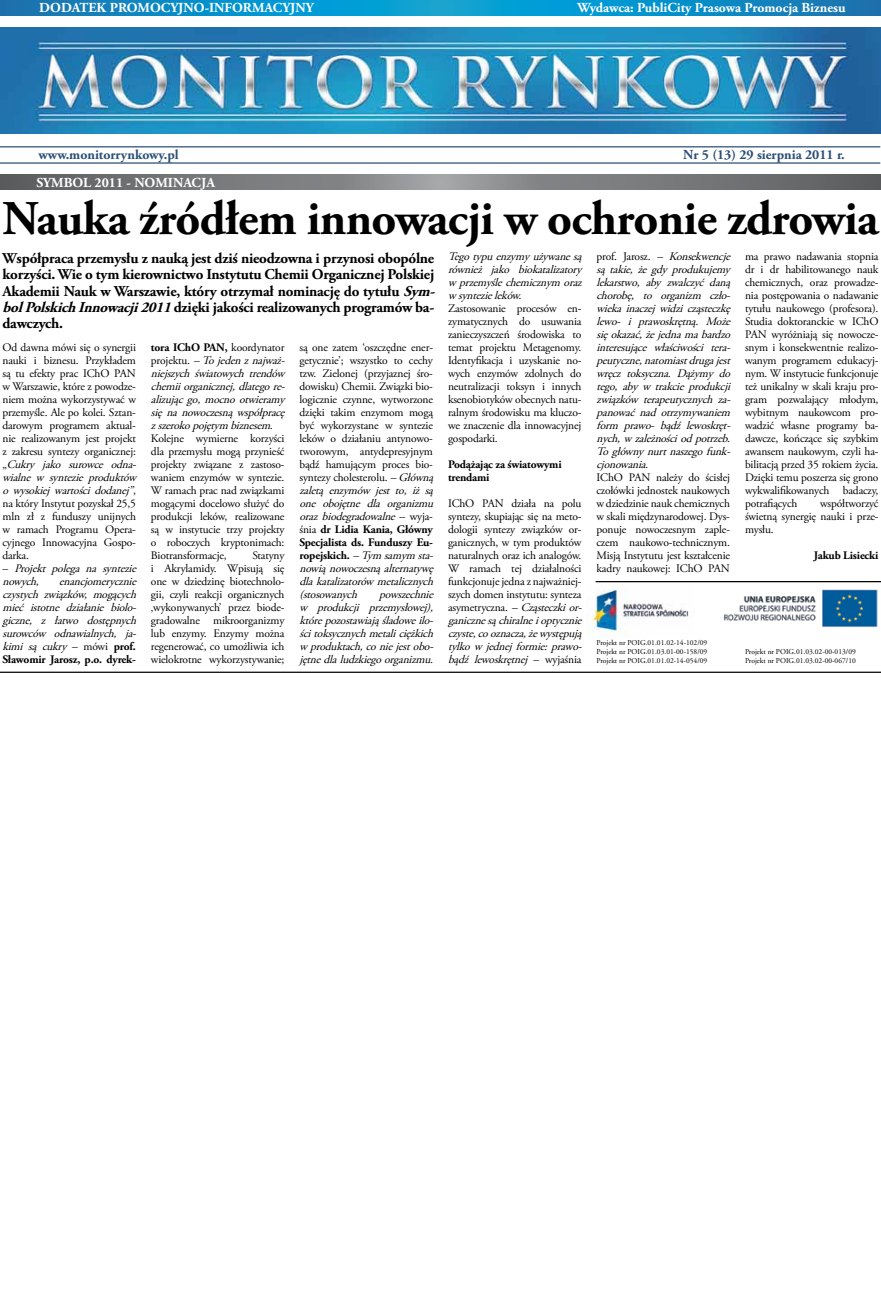
<style>
.page{position:relative;width:881px;height:1315px;background:#fff}
.page>*{position:absolute;margin:0;border:0;box-sizing:border-box;transform-origin:0 0}
.t1{font:700 48.38px "Adobe Garamond Pro";letter-spacing:-.015em;color:#000}
.t2{font:700 15px/16.2px "Adobe Garamond Pro";letter-spacing:-.015em;color:#000}
.t3{font:700 13.75px "Adobe Garamond Pro";color:#fff}
.t4{font:700 13.75px "Adobe Garamond Pro";color:#2b4f76}
.t5{font:11.5px/13px "Adobe Garamond Pro";letter-spacing:-.015em;color:#000;text-align:justify}
.t6{font:italic 11.5px/13px "Adobe Garamond Pro";letter-spacing:-.015em;color:#000}
.t7{font:700 11.5px/13px "Adobe Garamond Pro";letter-spacing:-.015em;color:#000}
.t8{font:7.5px/8.8px "Adobe Garamond Pro";color:#000;text-align:justify}
.s1{font-style:italic}
.s2{font-style:normal}
.s3{font-weight:700}
.s4{font-weight:700;font-style:normal}
</style>
<div class="page">
<img style="left:0;top:28px;width:880px;height:105px">
<hr style="left:0;top:162px;width:880px;height:2px;background:#2b4f76">
<hr style="left:0;top:146px;width:880px;height:1px;background:#2b4f76">
<svg style="left:1px;top:0;width:880px;height:15px;background:#0a8ec7"></svg>
<svg style="left:0;top:175px;width:881px;height:15px;background:#787a7c"></svg>
<hr style="left:0;top:671px;width:881px;height:2px;background:#000">
<img style="left:713px;top:582px;width:168px;height:46px">
<img style="left:586px;top:582px;width:108px;height:55px">
<hr style="left:595px;top:581px;width:286px;height:1px;background:#000">
<p class="t3" style="left:39px;top:0;width:276px">DODATEK PROMOCYJNO-INFORMACYJNY</p>
<p class="t3" style="left:830px;top:-1px;width:16px">F1</p>
<p class="t3" style="left:577px;top:0;width:269px">Wydawca: PubliCity Prasowa Promocja Biznesu</p>
<p class="t4" style="left:39px;top:146px;width:142px">www.monitorrynkowy.pl</p>
<p class="t4" style="left:683px;top:146px;width:163px">Nr 5 (13) 29 sierpnia 2011 r.</p>
<p class="t3" style="left:36px;top:174px;width:180px">SYMBOL 2011 - NOMINACJA</p>
<h1 class="t1" style="left:2px;top:191px;width:877px">Nauka źródłem innowacji w ochronie zdrowia</h1>
<p class="t2" style="left:2px;top:250px;width:438px">Współpraca przemysłu z nauką jest dziś nieodzowna i przynosi obopólne korzyści. Wie o tym kierownictwo Instytutu Chemii Organicznej Polskiej Akademii Nauk w Warszawie, który otrzymał nominację do tytułu <span class="s1">Sym&shy;bolPolskichInnowacji2011</span>dzięki jakości realizowanych programów ba&shy;dawczych.</p>
<p class="t6" style="left:596px;top:250px;width:139px;text-align:justify"><span class="s2">prof. Jarosz.</span> – Konsekwencje są takie, że gdy produkuj emy lekarstwo, aby zwalczyć daną chorobę, to organizm czło&shy;wieka inaczej widzi cząsteczkę lewo- i prawoskrętną. Może sięokazać,żejednamabardzo interesujące właściwości tera&shy;peutyczne,natomiastdrugajest wręcz toksyczna. Dążymy do tego, aby w trakcie produkcji związków terapeutycznych za&shy;panować nad otrzymywaniem form prawo- bądź lewoskręt&shy;nych,wzależnościodpotrzeb.<br>Togłównynurtnaszegofunk&shy;cjonowania.</p>
<p class="t5" style="left:596px;top:471px;width:135px">IChO PAN należy do ścisłej czołówki jednostek naukowych w dziedzinie nauk chemicznych w skali międzynarodowej. Dys&shy;ponuje nowoczesnym zaple&shy;czem naukowo-technicznym.<br>Misją Instytutu jest kształcenie kadry naukowej: IChO PAN</p>
<p class="t5" style="left:745px;top:250px;width:135px">ma prawo nadawania stopnia dr i dr habilitowanego nauk chemicznych, oraz prowadze&shy;nia postępowania o nadawanie tytułu naukowego (profesora).<br>Studia doktoranckie w IChO PAN wyróżniają się nowocze&shy;snym i konsekwentnie realizo&shy;wanym programem edukacyj&shy;nym. W instytucie funkcjonuje też unikalny w skali kraju pro&shy;gram pozwalający młodym, wybitnym naukowcom pro&shy;wadzić własne programy ba&shy;dawcze, kończące się szybkim awansem naukowym, czyli ha&shy;bilitacją przed 35 rokiem życia.<br>Dzięki temu poszerza się grono wykwalifikowanych badaczy, potrafiących</p>
<p class="t6" style="left:448px;top:250px;width:139px;text-align:justify">Tegotypuenzymyużywanesą również jako biokatalizatory wprzemyślechemicznym oraz wsyntezieleków.</p>
<p class="t5" style="left:448px;top:302px;width:135px">Zastosowanie procesów en&shy;zymatycznych do usuwania zanieczyszczeń środowiska to temat projektu Metagenomy.<br>Identyfikacja i uzyskanie no&shy;wych enzymów zdolnych do neutralizacji toksyn i innych ksenobiotyków obecnych natu&shy;ralnym środowisku ma kluczo&shy;we znaczenie dla innowacyjnej gospodarki.</p>
<p class="t7" style="left:448px;top:458px;width:115px">Podążając za światowymi trendami</p>
<p class="t5" style="left:448px;top:497px;width:139px;text-align:left">IChO PAN działa na polu syntezy, skupiając się na meto&shy;dologii syntezy związków or&shy;ganicznych, w tym produktów naturalnych oraz ich analogów.<br>W ramach tej działalności funkcjonuje jedna z najważniej&shy;szych domen instytutu: synteza asymetryczna. <span class="s1">–Cząsteczkior&shy;ganicznesąchiralneioptycznie czyste,cooznacza,żewystępują tylkowjednej formie:prawo&shy;bądź lewoskrętnej</span> – w yj a ś n i a</p>
<p class="t5" style="left:299px;top:341px;width:139px;text-align:left">są one zatem ‘oszczędne ener&shy;getycznie’; wszystko to cechy tzw. Zielonej (przyjaznej śro&shy;dowisku) Chemii. Związki bio&shy;logicznie czynne, wytworzone dzięki takim enzymom mogą być wykorzystane w syntezie leków o działaniu antynowo&shy;tworowym, antydepresyjnym bądź hamującym proces bio&shy;syntezy cholesterolu. <span class="s1">–Główną zaletą enzymów jest to, iż są one obojętne dla organizmu orazbiodegradowalne</span>– w y j a - śnia <span class="s3">dr Lidia Kania, Główny<br>Specjalista ds. Funduszy Eu&shy;ropejskich.</span> <span class="s1">–Tym samym sta&shy;nowiąnowoczesnąalternatywę dlakatalizatorówmetalicznych (stosowanych</span></p>
<p class="t6" style="left:151px;top:341px;width:139px"><span class="s4">tora IChO PAN,</span> <span class="s2">koordynator projektu.</span> –Tojedenznajważ&shy;niejszych światowych trendów chemiiorganicznej,dlategore&shy;alizującgo,mocnootwieramy sięnanowoczesnąwspółpracę zszerokopojętym biznesem.</p>
<p class="t5" style="left:151px;top:432px;width:135px">Kolejne wymierne korzyści dla przemysłu mogą przynieść projekty związane z zastoso&shy;waniem enzymów w syntezie.<br>W ramach prac nad związkami mogącymi docelowo służyć do produkcji leków, realizowane są w instytucie trzy projekty o roboczych kryptonimach:<br>Biotransformacje,</p>
<p class="t5" style="left:2px;top:341px;width:139px;text-align:left">Od dawna mówi się o synergii nauki i biznesu. Przykładem są tu efekty prac IChO PAN w Warszawie, które z powodze&shy;niem można wykorzystywać w przemyśle. Ale po kolei. Sztan&shy;darowym programem aktual&shy;nie realizowanym jest projekt z zakresu syntezy organicznej: „ <span class="s1">Cukry jako surowce odna&shy;wialne w syntezie produktów o wysokiej wartości dodanej ”</span>, na który Instytut pozyskał 25,5 mln zł z funduszy unijnych w ramach Programu Opera&shy;cyjnego Innowacyjna Gospo&shy;darka.</p>
<p class="t6" style="left:2px;top:562px;width:139px"><span class="s2">–</span> Projekt polega na syntezie nowych,</p>
<p class="t5" style="left:745px;top:497px;width:135px;text-indent:75px">współtworzyć świetną synergię nauki i prze&shy;mysłu.</p>
<p class="t7" style="left:813px;top:549px;width:66px">Jakub Lisiecki</p>
<p class="t5" style="left:151px;top:549px;width:135px;text-indent:101px">Statyny i Akrylamidy. Wpisują się one w dziedzinę biotechnolo&shy;gii, czyli reakcji organicznych ‚wykonywanych’ przez biode&shy;gradowalne mikroorganizmy lub enzymy. Enzymy można regenerować, co umożliwia ich wielokrotne wykorzystywanie;</p>
<p class="t6" style="left:2px;top:575px;width:139px;text-indent:57px">enancjomerycznie czystych związków, mogących mieć istotne działanie biolo&shy;giczne, z łatwo dostępnych surowców odnawialnych, j a&shy;kimi są cukry <span class="s2">– m ó w i</span> <span class="s4">p r o f.<br>Sławomir Jarosz, p.o. dyrek-</span></p>
<p class="t6" style="left:299px;top:588px;width:139px;text-align:justify;text-indent:80px">powszechnie w produkcji przemysłowej), którepozostawiająśladoweilo&shy;ścitoksycznychmetaliciężkich wproduktach,coniejestobo&shy;jętnedlaludzkiegoorganizmu.</p>
<p class="t8" style="left:596px;top:639px;width:112px">Projekt nr POIG.01.01.02-14-102/09<br>Projekt nr POIG.01.03.01-00-158/09<br>Projekt nr POIG.01.01.02-14-054/09</p>
<p class="t8" style="left:745px;top:647px;width:112px">Projekt nr POIG.01.03.02-00-013/09<br>Projekt nr POIG.01.03.02-00-067/10</p>
</div>
